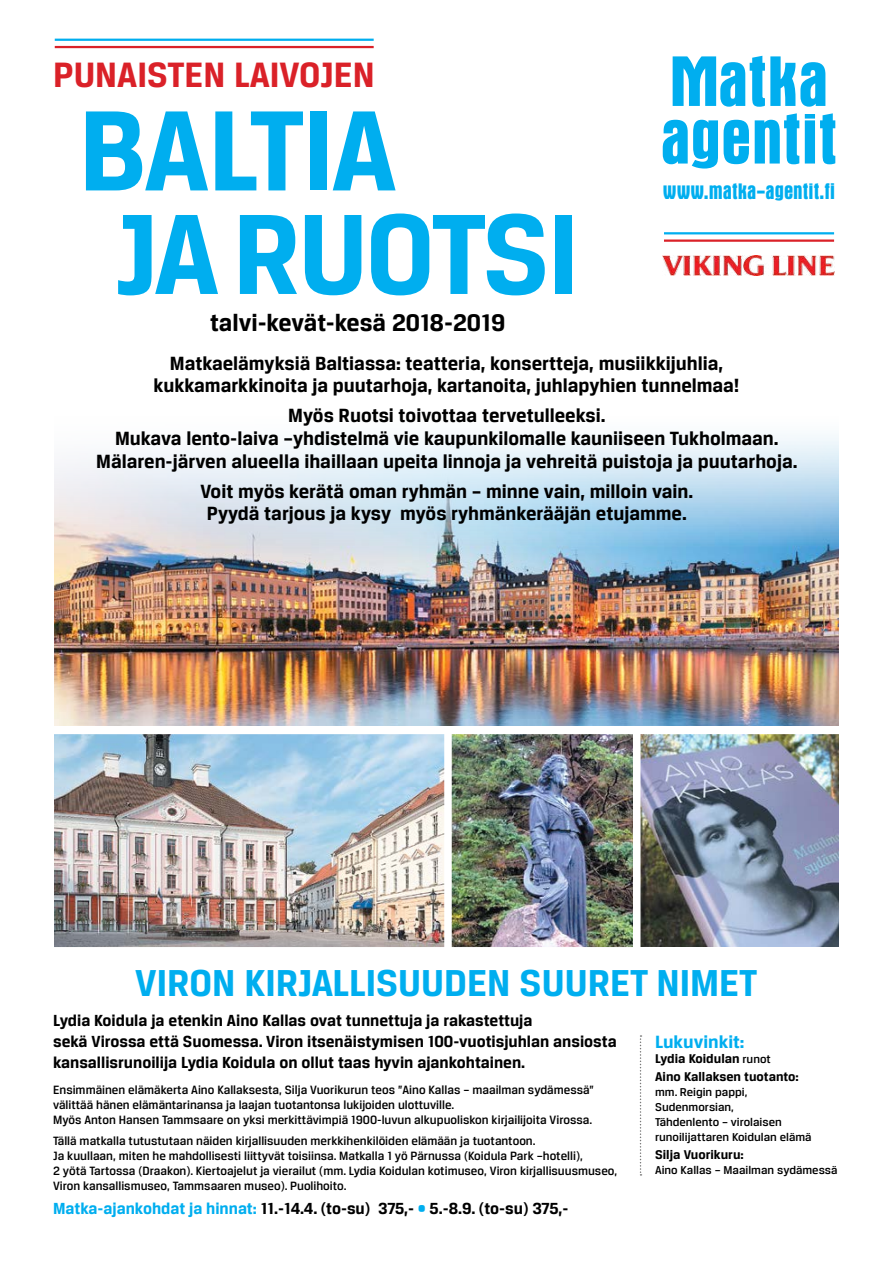
<style>
.page{position:relative;width:893px;height:1263px;background:#fff}
.page>*{position:absolute;margin:0;border:0;box-sizing:border-box;transform-origin:0 0}
.t1{font:700 121.5px/103.5px "Breuer Text";letter-spacing:-.02em;color:#00aeef}
.t2{font:700 39.9px "Breuer Text";color:#00aeef}
.t3{font:700 37.5px "Breuer Text";color:#da2128}
.t4{font:700 25.65px "Breuer Text";color:#000}
.t5{font:700 condensed 22.8px "Aurora BT";color:#00aeef}
.t6{font:700 20.4px/22.5px "Breuer Text";color:#000;text-align:center}
.t7{font:700 18.9px "Breuer Text";color:#00aeef}
.t8{font:700 17.1px/21px "Breuer Text";color:#000}
.t9{font:700 13.5px/18px "Breuer Text";color:#000}
.t10{font:500 12.9px/15px "Breuer Text";color:#000}
.t11{font:500 12.15px/15px "Breuer Text";color:#000}
.s1{font-weight:500;font-size:12.15px}
.s2{color:#00aeef}
</style>
<div class="page">
<img style="left:55px;top:734px;width:389px;height:213px">
<img style="left:640px;top:734px;width:199px;height:213px">
<img style="left:55px;top:435px;width:784px;height:291px">
<img style="left:452px;top:734px;width:181px;height:213px">
<svg style="left:640px;top:1035px;width:1px;height:140px"></svg>
<img style="left:662px;top:256px;width:173px;height:19px">
<svg style="left:663px;top:113px;width:172px;height:56px"></svg>
<svg style="left:673px;top:56px;width:152px;height:51px"></svg>
<hr style="left:55px;top:39px;width:319px;height:2px;background:#00aeef">
<hr style="left:55px;top:46px;width:319px;height:2px;background:#da2128">
<hr style="left:664px;top:232px;width:170px;height:2px;background:#00aeef">
<hr style="left:664px;top:239px;width:170px;height:3px;background:#da2128">
<h3 class="t3" style="left:53px;top:53px;width:323px">PUNAISTEN LAIVOJEN</h3>
<h1 class="t1" style="left:79px;top:97px;width:502px">BA L TIA<br>JA RUOTSI</h1>
<h3 class="t4" style="left:210px;top:308px;width:297px">talvi-kevät-kesä 2018-2019</h3>
<h3 class="t5" style="left:663px;top:179px;width:174px">www.matka-agentit.fi</h3>
<h3 class="t6" style="left:153px;top:352px;width:588px">Matkaelämyksiä Baltiassa: teatteria, konsertteja, musiikkijuhlia, kukkamarkkinoita ja puutarhoja, kartanoita, juhlapyhien tunnelmaa!</h3>
<h3 class="t6" style="left:96px;top:404px;width:703px">Myös Ruotsi toivottaa tervetulleeksi.<br>Mukava lento-laiva –yhdistelmä vie kaupunkilomalle kauniiseen Tukholmaan.<br>Mälaren-järven alueella ihaillaan upeita linnoja ja vehreitä puistoja ja puutarhoja.</h3>
<h3 class="t6" style="left:200px;top:479px;width:494px">Voit myös kerätä oman ryhmän – minne vain, milloin vain.<br>Pyydä tarjous ja kysy myös ryhmänkerääjän etujamme.</h3>
<h2 class="t2" style="left:135px;top:961px;width:624px">VIRON KIRJALLISUUDEN SUURET NIMET</h2>
<h3 class="t8" style="left:53px;top:1009px;width:565px">Lydia Koidula ja etenkin Aino Kallas ovat tunnettuja ja rakastettuja<br>sekä Virossa että Suomessa. Viron itsenäistymisen 100-vuotisjuhlan ansiosta kansallisrunoilija Lydia Koidula on ollut taas hyvin ajankohtainen.</h3>
<h3 class="t7" style="left:655px;top:1031px;width:91px">Lukuvinkit:</h3>
<p class="t9" style="left:655px;top:1049px;width:145px">Lydia Koidulan <span class="s1">runot<br></span>Aino Kallaksen tuotanto:</p>
<p class="t11" style="left:655px;top:1084px;width:158px">mm. Reigin pappi,<br>Sudenmorsian,<br>Tähdenlento – virolaisen runoilijattaren Koidulan elämä</p>
<p class="t9" style="left:655px;top:1145px;width:90px">Silja Vuorikuru:</p>
<p class="t11" style="left:655px;top:1162px;width:184px">Aino Kallas – Maailman sydämessä</p>
<p class="t10" style="left:53px;top:1082px;width:542px">Ensimmäinen elämäkerta Aino Kallaksesta, Silja Vuorikurun teos ”Aino Kallas – maailman sydämessä” välittää hänen elämäntarinansa ja laajan tuotantonsa lukijoiden ulottuville.<br>Myös Anton Hansen Tammsaare on yksi merkittävimpiä 1900-luvun alkupuoliskon kirjailijoita Virossa.</p>
<p class="t10" style="left:53px;top:1133px;width:566px">Tällä matkalla tutustutaan näiden kirjallisuuden merkkihenkilöiden elämään ja tuotantoon.<br>Ja kuullaan, miten he mahdollisesti liittyvät toisiinsa. Matkalla 1 yö Pärnussa (Koidula Park –hotelli),<br>2 yötä Tartossa (Draakon). Kiertoajelut ja vierailut (mm. Lydia Koidulan kotimuseo, Viron kirjallisuusmuseo, Viron kansallismuseo, Tammsaaren museo). Puolihoito.</p>
<h3 class="t8" style="left:53px;top:1197px;width:517px"><span class="s2">Matka-ajankohdat ja hinnat:</span> 11.-14.4. (to-su) 375,- <span class="s2">•</span> 5.-8.9. (to-su) 375,-</h3>
</div>
